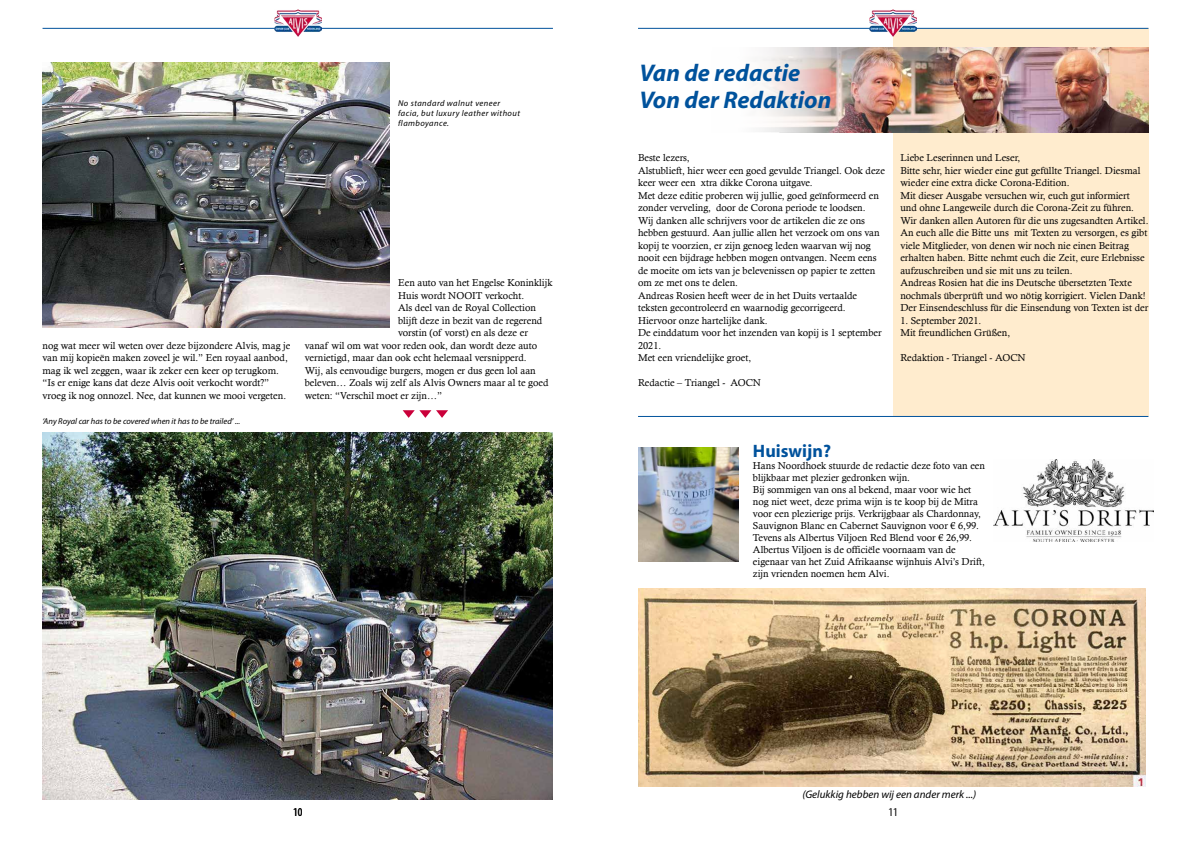
<style>
.page{position:relative;width:1191px;height:842px;background:#fff}
.page>*{position:absolute;margin:0;border:0;box-sizing:border-box;transform-origin:0 0}
.t1{font:italic 700 24.2px/26.7px "Myriad";color:#00529c}
.t2{font:700 18px "Myriad";color:#00529c}
.t3{font:condensed 12px "Myriad Pro";color:#000}
.t4{font:italic 11px "Myriad Pro";color:#000}
.t5{font:10px/12.5px "Calisto";color:#000}
.t6{font:italic 8.5px/10px "Myriad Pro";letter-spacing:.05em;color:#000}
.t7{font:italic 8.5px "Myriad Pro";color:#000}
</style>
<div class="page">
<div style="left:893px;top:28px;width:255px;height:814px;background:#ffecce"></div>
<hr style="left:915px;top:28px;width:233px;height:1px;background:#00529c">
<hr style="left:638px;top:28px;width:233px;height:1px;background:#00529c">
<img style="left:869px;top:10px;width:47px;height:27px">
<hr style="left:320px;top:28px;width:233px;height:1px;background:#00529c">
<hr style="left:43px;top:28px;width:232px;height:1px;background:#00529c">
<img style="left:274px;top:10px;width:47px;height:27px">
<img style="left:43px;top:432px;width:510px;height:367px">
<img style="left:755px;top:47px;width:393px;height:85px">
<svg style="left:403px;top:410px;width:45px;height:8px"></svg>
<img style="left:638px;top:448px;width:100px;height:113px">
<div style="left:882px;top:417px;width:279px;height:425px;background:#fff"></div>
<img style="left:638px;top:588px;width:507px;height:199px">
<img style="left:993px;top:460px;width:160px;height:82px">
<hr style="left:638px;top:416px;width:510px;height:1px;background:#00529c">
<img style="left:43px;top:62px;width:346px;height:266px">
<p class="t6" style="left:398px;top:98px;width:123px">No standard walnut veneer facia, but luxury leather without flamboyance.</p>
<p class="t5" style="left:43px;top:339px;width:249px">nog wat meer wil weten over deze bijzondere Alvis, mag je van mij kopieën maken zoveel je wil.” Een royaal aanbod, mag ik wel zeggen, waar ik zeker een keer op terugkom. “Is er enige kans dat deze Alvis ooit verkocht wordt?” vroeg ik nog onnozel. Nee, dat kunnen we mooi vergeten.</p>
<p class="t7" style="left:43px;top:416px;width:199px">‘Any Royal car has to be covered when it has to be trailed’ ...</p>
<p class="t5" style="left:398px;top:276px;width:156px">Een auto van het Engelse Koninklijk</p>
<p class="t5" style="left:398px;top:289px;width:128px">Huis wordt NOOIT verkocht.</p>
<p class="t5" style="left:398px;top:301px;width:139px">Als deel van de Royal Collection</p>
<p class="t5" style="left:398px;top:314px;width:146px">blijft deze in bezit van de regerend</p>
<p class="t5" style="left:398px;top:326px;width:131px">vorstin (of vorst) en als deze er</p>
<p class="t5" style="left:305px;top:339px;width:234px">vanaf wil om wat voor reden ook, dan wordt deze auto</p>
<p class="t5" style="left:305px;top:351px;width:223px">vernietigd, maar dan ook echt helemaal versnipperd.</p>
<p class="t5" style="left:305px;top:364px;width:232px">Wij, als eenvoudige burgers, mogen er dus geen lol aan</p>
<p class="t5" style="left:305px;top:376px;width:245px">beleven… Zoals wij zelf als Alvis Owners maar al te goed</p>
<p class="t5" style="left:305px;top:389px;width:139px">weten: “Verschil moet er zijn…”</p>
<p class="t3" style="left:293px;top:805px;width:11px">10</p>
<h1 class="t1" style="left:639px;top:61px;width:193px">Van de redactie<br>Von der Redaktion</h1>
<p class="t5" style="left:638px;top:151px;width:248px">Beste lezers,<br>Alstublieft, hier weer een goed gevulde Triangel. Ook deze keer weer een xtra dikke Corona uitgave.<br>Met deze editie proberen wij jullie, goed geïnformeerd en zonder verveling, door de Corona periode te loodsen.<br>Wij danken alle schrijvers voor de artikelen die ze ons hebben gestuurd. Aan jullie allen het verzoek om ons van kopij te voorzien, er zijn genoeg leden waarvan wij nog nooit een bijdrage hebben mogen ontvangen. Neem eens de moeite om iets van je belevenissen op papier te zetten om ze met ons te delen.<br>Andreas Rosien heeft weer de in het Duits vertaalde teksten gecontroleerd en waarnodig gecorrigeerd.<br>Hiervoor onze hartelijke dank.<br>De einddatum voor het inzenden van kopij is 1 september 2021.<br>Met een vriendelijke groet,</p>
<p class="t5" style="left:638px;top:376px;width:124px">Redactie – Triangel - AOCN</p>
<p class="t5" style="left:900px;top:151px;width:250px">Liebe Leserinnen und Leser,<br>Bitte sehr, hier wieder eine gut gefüllte Triangel. Diesmal wieder eine extra dicke Corona-Edition.<br>Mit dieser Ausgabe versuchen wir, euch gut informiert und ohne Langeweile durch die Corona-Zeit zu führen.<br>Wir danken allen Autoren für die uns zugesandten Artikel.<br>An euch alle die Bitte uns mit Texten zu versorgen, es gibt viele Mitglieder, von denen wir noch nie einen Beitrag erhalten haben. Bitte nehmt euch die Zeit, eure Erlebnisse aufzuschreiben und sie mit uns zu teilen.<br>Andreas Rosien hat die ins Deutsche übersetzten Texte nochmals überprüft und wo nötig korrigiert. Vielen Dank!<br>Der Einsendeschluss für die Einsendung von Texten ist der</p>
<p class="t5" style="left:900px;top:314px;width:111px">1. September 2021.<br>Mit freundlichen Grüßen,</p>
<p class="t5" style="left:900px;top:351px;width:127px">Redaktion - Triangel - AOCN</p>
<h2 class="t2" style="left:753px;top:442px;width:80px">Huiswijn?</h2>
<p class="t5" style="left:753px;top:460px;width:234px;line-height:12px">Hans Noordhoek stuurde de redactie deze foto van een blijkbaar met plezier gedronken wijn.<br>Bij sommigen van ons al bekend, maar voor wie het nog niet weet, deze prima wijn is te koop bij de Mitra voor een plezierige prijs. Verkrijgbaar als Chardonnay, Sauvignon Blanc en Cabernet Sauvignon voor € 6,99.<br>Tevens als Albertus Viljoen Red Blend voor € 26,99.<br>Albertus Viljoen is de officiële voornaam van de eigenaar van het Zuid Afrikaanse wijnhuis Alvi’s Drift, zijn vrienden noemen hem Alvi.</p>
<p class="t4" style="left:802px;top:788px;width:175px">(Gelukkig hebben wij een ander merk ...)</p>
<p class="t3" style="left:888px;top:805px;width:11px">11</p>
</div>
